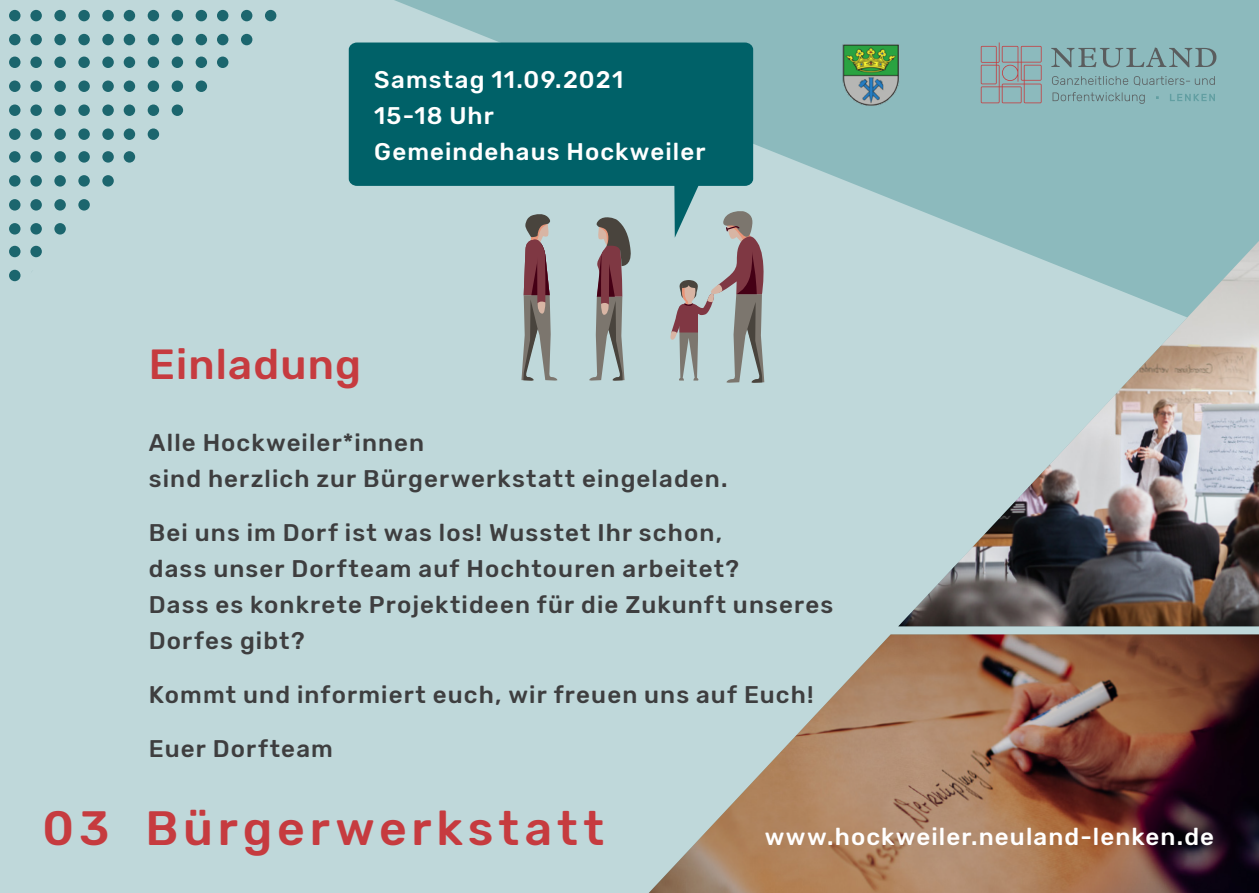
<style>
.page{position:relative;width:1259px;height:893px;background:#bfd8da}
.page>*{position:absolute;margin:0;border:0;box-sizing:border-box;transform-origin:0 0}
.t1{font:500 48px "Rubik";letter-spacing:.1em;color:#c63b3f}
.t2{font:500 42px "Rubik";letter-spacing:.03em;color:#c63b3f}
.t3{font:500 24px/36px "Rubik";letter-spacing:.045em;color:#3e3e3f}
.t4{font:500 24px "Rubik";letter-spacing:.045em;color:#fff}
</style>
<div class="page">
<div style="left:217px;top:57px;width:11px;height:11px;background:#1c666e;border-radius:50%"></div>
<div style="left:217px;top:10px;width:11px;height:11px;background:#1c666e;border-radius:50%"></div>
<div style="left:241px;top:10px;width:11px;height:11px;background:#1c666e;border-radius:50%"></div>
<div style="left:265px;top:10px;width:11px;height:11px;background:#1c666e;border-radius:50%"></div>
<div style="left:241px;top:34px;width:11px;height:11px;background:#1c666e;border-radius:50%"></div>
<div style="left:217px;top:34px;width:11px;height:11px;background:#1c666e;border-radius:50%"></div>
<div style="left:30px;top:246px;width:12px;height:11px;background:#1c666e;border-radius:50%"></div>
<div style="left:9px;top:270px;width:12px;height:11px;background:#1c666e;border-radius:50%"></div>
<div style="left:9px;top:246px;width:12px;height:11px;background:#1c666e;border-radius:50%"></div>
<div style="left:9px;top:175px;width:12px;height:12px;background:#1c666e;border-radius:50%"></div>
<div style="left:9px;top:199px;width:12px;height:12px;background:#1c666e;border-radius:50%"></div>
<div style="left:9px;top:223px;width:12px;height:12px;background:#1c666e;border-radius:50%"></div>
<div style="left:9px;top:151px;width:12px;height:12px;background:#1c666e;border-radius:50%"></div>
<div style="left:9px;top:81px;width:12px;height:11px;background:#1c666e;border-radius:50%"></div>
<div style="left:9px;top:104px;width:12px;height:12px;background:#1c666e;border-radius:50%"></div>
<div style="left:9px;top:128px;width:12px;height:12px;background:#1c666e;border-radius:50%"></div>
<div style="left:9px;top:57px;width:12px;height:11px;background:#1c666e;border-radius:50%"></div>
<div style="left:9px;top:10px;width:12px;height:11px;background:#1c666e;border-radius:50%"></div>
<div style="left:9px;top:34px;width:12px;height:11px;background:#1c666e;border-radius:50%"></div>
<div style="left:30px;top:10px;width:12px;height:11px;background:#1c666e;border-radius:50%"></div>
<div style="left:54px;top:10px;width:12px;height:11px;background:#1c666e;border-radius:50%"></div>
<div style="left:78px;top:10px;width:12px;height:11px;background:#1c666e;border-radius:50%"></div>
<div style="left:102px;top:10px;width:12px;height:11px;background:#1c666e;border-radius:50%"></div>
<div style="left:102px;top:34px;width:12px;height:11px;background:#1c666e;border-radius:50%"></div>
<div style="left:78px;top:34px;width:12px;height:11px;background:#1c666e;border-radius:50%"></div>
<div style="left:54px;top:34px;width:12px;height:11px;background:#1c666e;border-radius:50%"></div>
<div style="left:30px;top:34px;width:12px;height:11px;background:#1c666e;border-radius:50%"></div>
<div style="left:124px;top:10px;width:11px;height:11px;background:#1c666e;border-radius:50%"></div>
<div style="left:148px;top:10px;width:11px;height:11px;background:#1c666e;border-radius:50%"></div>
<div style="left:172px;top:10px;width:11px;height:11px;background:#1c666e;border-radius:50%"></div>
<div style="left:196px;top:10px;width:11px;height:11px;background:#1c666e;border-radius:50%"></div>
<div style="left:196px;top:34px;width:11px;height:11px;background:#1c666e;border-radius:50%"></div>
<div style="left:172px;top:34px;width:11px;height:11px;background:#1c666e;border-radius:50%"></div>
<div style="left:148px;top:34px;width:11px;height:11px;background:#1c666e;border-radius:50%"></div>
<div style="left:124px;top:34px;width:11px;height:11px;background:#1c666e;border-radius:50%"></div>
<div style="left:124px;top:57px;width:11px;height:11px;background:#1c666e;border-radius:50%"></div>
<div style="left:148px;top:57px;width:11px;height:11px;background:#1c666e;border-radius:50%"></div>
<div style="left:172px;top:57px;width:11px;height:11px;background:#1c666e;border-radius:50%"></div>
<div style="left:196px;top:81px;width:11px;height:11px;background:#1c666e;border-radius:50%"></div>
<div style="left:172px;top:81px;width:11px;height:11px;background:#1c666e;border-radius:50%"></div>
<div style="left:148px;top:81px;width:11px;height:11px;background:#1c666e;border-radius:50%"></div>
<div style="left:124px;top:81px;width:11px;height:11px;background:#1c666e;border-radius:50%"></div>
<div style="left:124px;top:104px;width:11px;height:12px;background:#1c666e;border-radius:50%"></div>
<div style="left:148px;top:104px;width:11px;height:12px;background:#1c666e;border-radius:50%"></div>
<div style="left:172px;top:104px;width:11px;height:12px;background:#1c666e;border-radius:50%"></div>
<div style="left:148px;top:128px;width:11px;height:12px;background:#1c666e;border-radius:50%"></div>
<div style="left:124px;top:128px;width:11px;height:12px;background:#1c666e;border-radius:50%"></div>
<div style="left:196px;top:57px;width:11px;height:11px;background:#1c666e;border-radius:50%"></div>
<div style="left:124px;top:151px;width:11px;height:12px;background:#1c666e;border-radius:50%"></div>
<div style="left:30px;top:151px;width:12px;height:12px;background:#1c666e;border-radius:50%"></div>
<div style="left:54px;top:151px;width:12px;height:12px;background:#1c666e;border-radius:50%"></div>
<div style="left:78px;top:151px;width:12px;height:12px;background:#1c666e;border-radius:50%"></div>
<div style="left:102px;top:175px;width:12px;height:12px;background:#1c666e;border-radius:50%"></div>
<div style="left:78px;top:175px;width:12px;height:12px;background:#1c666e;border-radius:50%"></div>
<div style="left:54px;top:175px;width:12px;height:12px;background:#1c666e;border-radius:50%"></div>
<div style="left:30px;top:175px;width:12px;height:12px;background:#1c666e;border-radius:50%"></div>
<div style="left:30px;top:199px;width:12px;height:12px;background:#1c666e;border-radius:50%"></div>
<div style="left:54px;top:199px;width:12px;height:12px;background:#1c666e;border-radius:50%"></div>
<div style="left:78px;top:199px;width:12px;height:12px;background:#1c666e;border-radius:50%"></div>
<div style="left:54px;top:223px;width:12px;height:12px;background:#1c666e;border-radius:50%"></div>
<div style="left:30px;top:223px;width:12px;height:12px;background:#1c666e;border-radius:50%"></div>
<div style="left:102px;top:151px;width:12px;height:12px;background:#1c666e;border-radius:50%"></div>
<div style="left:30px;top:57px;width:12px;height:11px;background:#1c666e;border-radius:50%"></div>
<div style="left:54px;top:57px;width:12px;height:11px;background:#1c666e;border-radius:50%"></div>
<div style="left:78px;top:57px;width:12px;height:11px;background:#1c666e;border-radius:50%"></div>
<div style="left:102px;top:81px;width:12px;height:11px;background:#1c666e;border-radius:50%"></div>
<div style="left:78px;top:81px;width:12px;height:11px;background:#1c666e;border-radius:50%"></div>
<div style="left:54px;top:81px;width:12px;height:11px;background:#1c666e;border-radius:50%"></div>
<div style="left:30px;top:81px;width:12px;height:11px;background:#1c666e;border-radius:50%"></div>
<div style="left:30px;top:104px;width:12px;height:12px;background:#1c666e;border-radius:50%"></div>
<div style="left:54px;top:104px;width:12px;height:12px;background:#1c666e;border-radius:50%"></div>
<div style="left:78px;top:104px;width:12px;height:12px;background:#1c666e;border-radius:50%"></div>
<div style="left:102px;top:104px;width:12px;height:12px;background:#1c666e;border-radius:50%"></div>
<div style="left:102px;top:128px;width:12px;height:12px;background:#1c666e;border-radius:50%"></div>
<div style="left:78px;top:128px;width:12px;height:12px;background:#1c666e;border-radius:50%"></div>
<div style="left:54px;top:128px;width:12px;height:12px;background:#1c666e;border-radius:50%"></div>
<div style="left:30px;top:128px;width:12px;height:12px;background:#1c666e;border-radius:50%"></div>
<div style="left:102px;top:57px;width:12px;height:11px;background:#1c666e;border-radius:50%"></div>
<svg style="left:394px;top:0;width:865px;height:241px;background:#91bdc0"></svg>
<img style="left:840px;top:43px;width:61px;height:65px">
<svg style="left:1051px;top:48px;width:165px;height:19px;background:#7ea0a2"></svg>
<svg style="left:1052px;top:76px;width:162px;height:10px;background:#82a9ab"></svg>
<svg style="left:1052px;top:92px;width:92px;height:12px"></svg>
<svg style="left:1170px;top:94px;width:45px;height:7px"></svg>
<svg style="left:980px;top:43px;width:61px;height:60px;background:#93a8ab"></svg>
<img style="left:898px;top:241px;width:361px;height:385px">
<img style="left:649px;top:634px;width:610px;height:259px">
<svg style="left:349px;top:43px;width:404px;height:195px;fill:#006168"></svg>
<svg style="left:588px;top:215px;width:44px;height:166px"></svg>
<svg style="left:521px;top:213px;width:37px;height:168px"></svg>
<svg style="left:670px;top:210px;width:94px;height:173px"></svg>
<p class="t4" style="left:374px;top:66px;width:250px">Samstag 11.09.2021</p>
<p class="t4" style="left:374px;top:102px;width:121px">15-18 Uhr</p>
<p class="t4" style="left:374px;top:138px;width:333px">Gemeindehaus Hockweiler</p>
<p class="t2" style="left:149px;top:340px;width:214px">Einladung</p>
<p class="t3" style="left:149px;top:425px;width:277px">Alle Hockweiler*innen</p>
<p class="t3" style="left:149px;top:461px;width:580px">sind herzlich zur Bürgerwerkstatt eingeladen.</p>
<p class="t3" style="left:149px;top:515px;width:575px">Bei uns im Dorf ist was los! Wusstet Ihr schon,</p>
<p class="t3" style="left:149px;top:551px;width:592px">dass unser Dorfteam auf Hochtouren arbeitet?</p>
<p class="t3" style="left:149px;top:587px;width:686px">Dass es konkrete Projektideen für die Zukunft unseres<br>Dorfes gibt?</p>
<p class="t3" style="left:149px;top:677px;width:666px">Kommt und informiert euch, wir freuen uns auf Euch!</p>
<p class="t3" style="left:149px;top:731px;width:185px">Euer Dorfteam</p>
<p class="t1" style="left:43px;top:801px;width:563px">03 Bürgerwerkstatt</p>
<p class="t4" style="left:765px;top:823px;width:451px">www.hockweiler.neuland-lenken.de</p>
</div>
